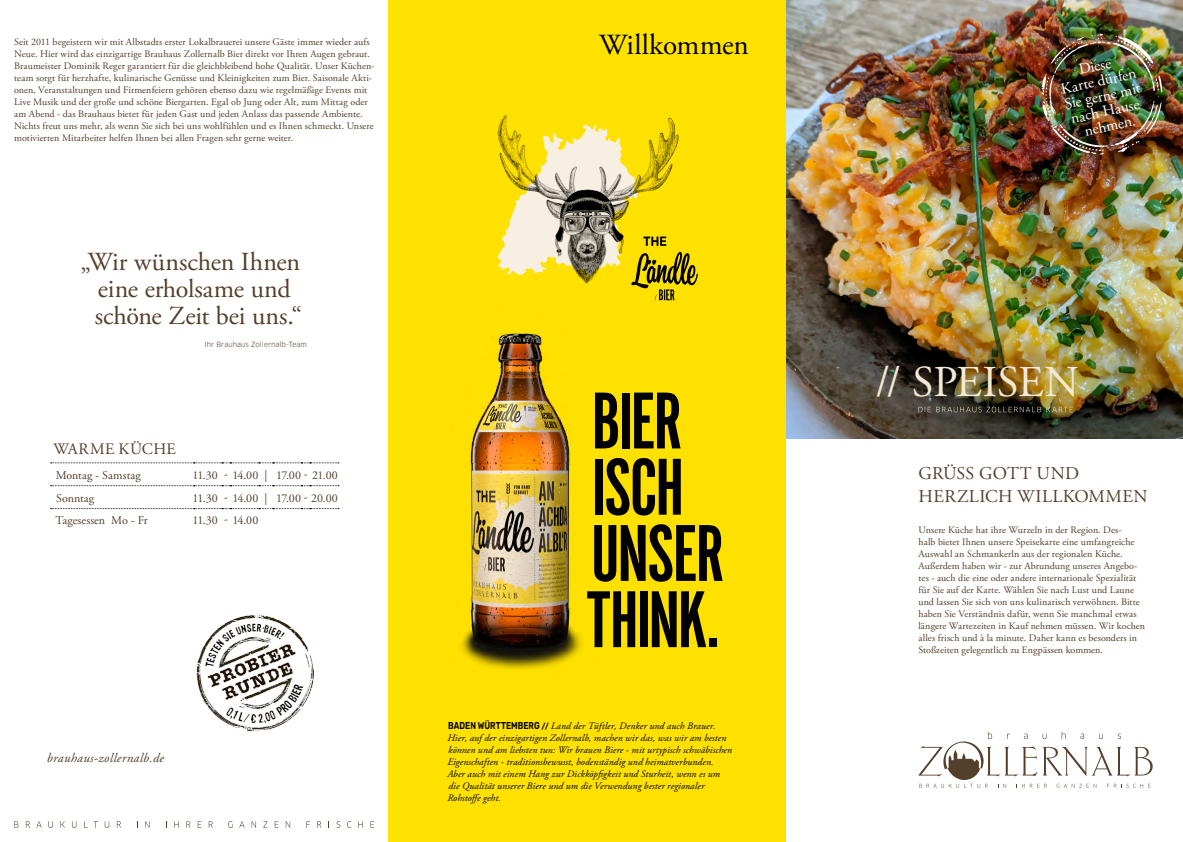
<style>
.page{position:relative;width:1183px;height:842px;background:#fff}
.page>*{position:absolute;margin:0;border:0;box-sizing:border-box;transform-origin:0 0}
.Navi{font:83.9px "Alternate Gothic No 1";letter-spacing:-.025em;color:#000}
.t1{font:44px "Adobe Garamond Pro";letter-spacing:-.005em;color:#f3e9d5}
.t2{font:29.2px "Adobe Garamond Pro";letter-spacing:-.01em;color:#000}
.t3{font:26px/27px "Adobe Garamond Pro";letter-spacing:-.01em;color:#543f2a;text-align:center}
.t4{font:18px "Adobe Garamond Pro";letter-spacing:.02em;color:#543f2a}
.t5{font:16px "Adobe Garamond Pro";letter-spacing:.025em;color:#543f2a}
.t6{font:15.4px/15.4px "Adobe Garamond Pro";color:#fff;text-align:center}
.t7{font:italic 13px "Adobe Garamond Pro";letter-spacing:.025em;color:#543f2a}
.t8{font:12px "Adobe Garamond Pro";color:#543f2a}
.t9{font:10px/12px "Adobe Garamond Pro";letter-spacing:.01em;color:#543f2a}
.t10{font:italic 10px/12px "Adobe Garamond Pro";letter-spacing:.01em;color:#000}
.t11{font:7px "Clan OT";letter-spacing:.01em;color:#543f2a}
.s1{font-family:"Rubik";font-weight:300;font-style:normal}
.s2{font-family:"Rubik";font-weight:300;font-style:normal;font-size:8px}
</style>
<div class="page">
<img style="left:785px;top:0;width:397px;height:438px">
<svg style="left:918px;top:407px;width:154px;height:5px"></svg>
<img style="left:1041px;top:34px;width:121px;height:121px">
<svg style="left:918px;top:732px;width:234px;height:56px"></svg>
<svg style="left:14px;top:821px;width:4px;height:7px"></svg>
<svg style="left:26px;top:821px;width:4px;height:7px"></svg>
<svg style="left:36px;top:821px;width:6px;height:7px"></svg>
<svg style="left:48px;top:821px;width:5px;height:7px"></svg>
<svg style="left:60px;top:821px;width:5px;height:7px"></svg>
<svg style="left:72px;top:821px;width:4px;height:7px"></svg>
<svg style="left:84px;top:821px;width:14px;height:7px"></svg>
<svg style="left:105px;top:821px;width:4px;height:7px"></svg>
<svg style="left:117px;top:821px;width:4px;height:7px"></svg>
<svg style="left:145px;top:821px;width:4px;height:7px"></svg>
<svg style="left:174px;top:821px;width:5px;height:7px"></svg>
<svg style="left:186px;top:821px;width:4px;height:7px"></svg>
<svg style="left:198px;top:821px;width:3px;height:7px"></svg>
<svg style="left:209px;top:821px;width:4px;height:7px"></svg>
<svg style="left:228px;top:821px;width:4px;height:7px"></svg>
<svg style="left:239px;top:821px;width:5px;height:7px"></svg>
<svg style="left:251px;top:821px;width:5px;height:7px"></svg>
<svg style="left:263px;top:821px;width:4px;height:7px"></svg>
<svg style="left:275px;top:821px;width:3px;height:7px"></svg>
<svg style="left:286px;top:821px;width:4px;height:7px"></svg>
<svg style="left:306px;top:821px;width:4px;height:7px"></svg>
<svg style="left:317px;top:821px;width:4px;height:7px"></svg>
<svg style="left:336px;top:821px;width:4px;height:7px"></svg>
<svg style="left:347px;top:821px;width:4px;height:7px"></svg>
<svg style="left:370px;top:821px;width:4px;height:7px"></svg>
<img style="left:196px;top:615px;width:118px;height:117px">
<svg style="left:50px;top:462px;width:289px;height:48px"></svg>
<div style="left:388px;top:0;width:397px;height:842px;background:#ffe100"></div>
<svg style="left:686px;top:253px;width:11px;height:33px"></svg>
<img style="left:497px;top:114px;width:189px;height:187px">
<img style="left:460px;top:333px;width:122px;height:336px">
<p class="t9" style="left:14px;top:36px;width:361px">Seit 2011 begeistern wir mit Albstadts erster Lokalbrauerei unsere Gäste immer wieder aufs Neue. Hier wird das einzigartige Brauhaus Zollernalb Bier direkt vor Ihren Augen gebraut.<br>Braumeister Dominik Reger garantiert für die gleichbleibend hohe Qualität. Unser Küchen&shy;team sorgt für herzhafte, kulinarische Genüsse und Kleinigkeiten zum Bier. Saisonale Akti&shy;onen, Veranstaltungen und Firmenfeiern gehören ebenso dazu wie regelmäßige Events mit Live Musik und der große und schöne Biergarten. Egal ob Jung oder Alt, zum Mittag oder am Abend - das Brauhaus bietet für jeden Gast und jeden Anlass das passende Ambiente.<br>Nichts freut uns mehr, als wenn Sie sich bei uns wohlfühlen und es Ihnen schmeckt. Unsere motivierten Mitarbeiter helfen Ihnen bei allen Fragen sehr gerne weiter.</p>
<p class="t3" style="left:81px;top:249px;width:221px">„Wir wünschen Ihnen eine erholsame und</p>
<p class="t3" style="left:95px;top:303px;width:209px">schöne Zeit bei uns.“</p>
<p class="t11" style="left:204px;top:340px;width:104px">Ihr Brauhaus Zollernalb-Team</p>
<p class="t5" style="left:53px;top:440px;width:124px">WARME KÜCHE</p>
<p class="t8" style="left:56px;top:468px;width:87px">Montag - Samstag</p>
<p class="t8" style="left:192px;top:468px;width:27px">11.30</p>
<p class="t8" style="left:224px;top:468px;width:36px">- 14.00</p>
<p class="t8" style="left:264px;top:468px;width:4px">|</p>
<p class="t8" style="left:276px;top:468px;width:63px">17.00 - 21.00</p>
<p class="t8" style="left:56px;top:490px;width:40px">Sonntag</p>
<p class="t8" style="left:192px;top:490px;width:27px">11.30</p>
<p class="t8" style="left:224px;top:490px;width:36px">- 14.00</p>
<p class="t8" style="left:264px;top:490px;width:4px">|</p>
<p class="t8" style="left:276px;top:490px;width:63px">17.00 - 20.00</p>
<p class="t8" style="left:55px;top:513px;width:94px">Tagesessen Mo - Fr</p>
<p class="t8" style="left:192px;top:513px;width:27px">11.30</p>
<p class="t8" style="left:224px;top:513px;width:36px">- 14.00</p>
<p class="t7" style="left:47px;top:750px;width:119px">brauhaus-zollernalb.de</p>
<p class="t2" style="left:599px;top:27px;width:151px">Willkommen</p>
<p class="Navi" style="left:591px;top:364px;width:92px">BIER</p>
<p class="Navi" style="left:591px;top:431px;width:94px">ISCH</p>
<p class="Navi" style="left:590px;top:497px;width:135px">UNSER</p>
<p class="Navi" style="left:586px;top:563px;width:136px">THINK.</p>
<p class="t10" style="left:448px;top:720px;width:269px"><span class="s1">BADEN WÜRTTEMBERG</span> <span class="s2">//</span> Land der Tüftler, Denker und auch Brauer.</p>
<p class="t10" style="left:447px;top:732px;width:286px">Hier, auf der einzigartigen Zollernalb, machen wir das, was wir am besten können und am liebsten tun: Wir brauen Biere - mit urtypisch schwäbischen<br>Eigenschaften - traditionsbewusst, bodenständig und heimatverbunden.</p>
<p class="t10" style="left:447px;top:768px;width:274px">Aber auch mit einem Hang zur Dickköpfigkeit und Sturheit, wenn es um</p>
<p class="t10" style="left:448px;top:780px;width:257px">die Qualität unserer Biere und um die Verwendung bester regionaler</p>
<p class="t10" style="left:447px;top:792px;width:55px">Rohstoffe geht.</p>
<h3 class="t6" style="left:1056px;top:67px;width:79px;rotate:-12deg">Diese<br>Karte dürfen<br>Sie gerne mit nach Hause nehmen.</h3>
<p class="t1" style="left:875px;top:356px;width:205px">// SPEISEN</p>
<p class="t4" style="left:918px;top:462px;width:162px">GRÜSS GOTT UND</p>
<p class="t4" style="left:918px;top:485px;width:230px">HERZLICH WILLKOMMEN</p>
<p class="t9" style="left:918px;top:524px;width:228px">Unsere Küche hat ihre Wurzeln in der Region. Des-<br>halb bietet Ihnen unsere Speisekarte eine umfangreiche Auswahl an Schmankerln aus der regionalen Küche.<br>Außerdem haben wir - zur Abrundung unseres Angebo&shy;tes - auch die eine oder andere internationale Spezialität für Sie auf der Karte. Wählen Sie nach Lust und Laune und lassen Sie sich von uns kulinarisch verwöhnen. Bitte haben Sie Verständnis dafür, wenn Sie manchmal etwas längere Wartezeiten in Kauf nehmen müssen. Wir kochen alles frisch und à la minute. Daher kann es besonders in Stoßzeiten gelegentlich zu Engpässen kommen.</p>
</div>
